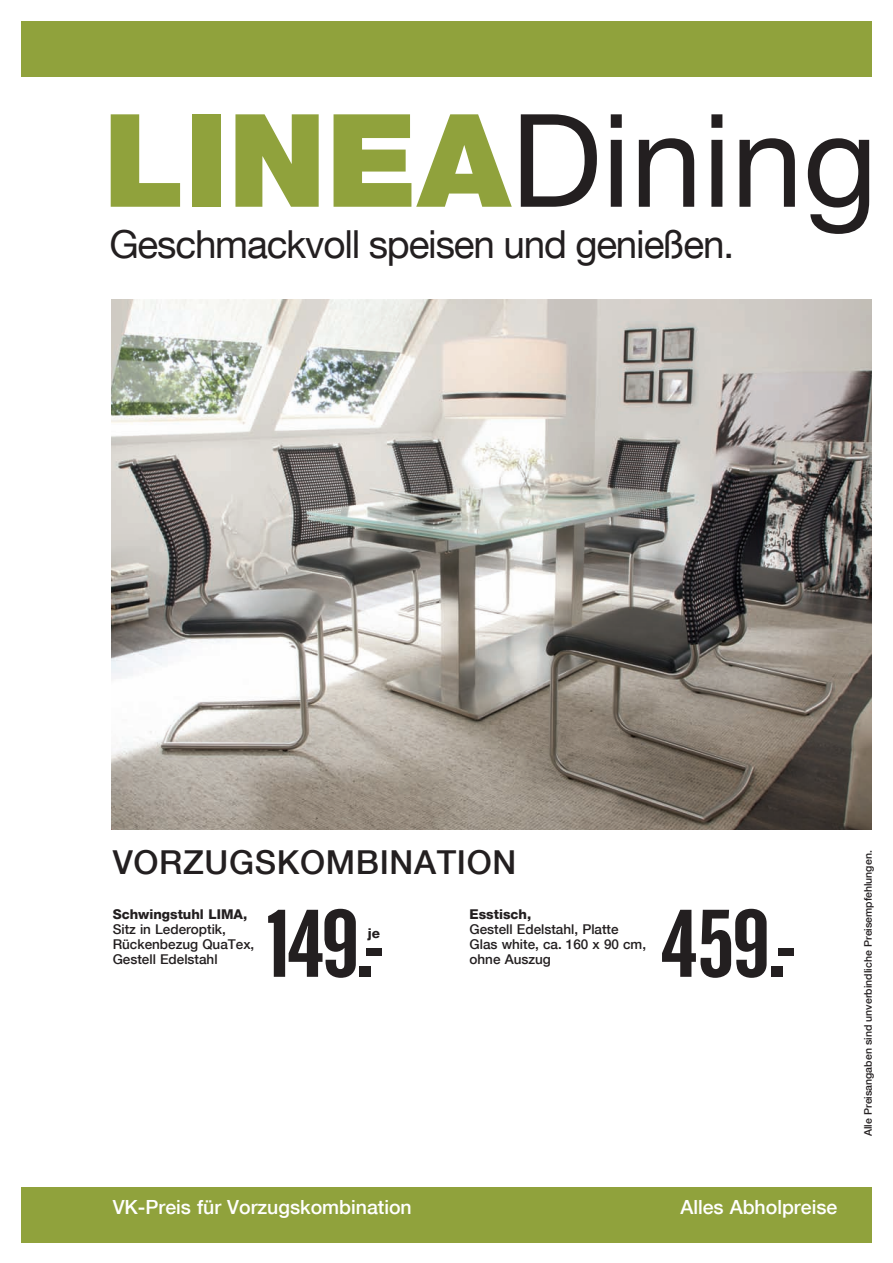
<style>
.page{position:relative;width:893px;height:1263px;background:#fff}
.page>*{position:absolute;margin:0;border:0;box-sizing:border-box;transform-origin:0 0}
.t1{font:129.45px "Helvetica Neue LT Com";color:#231f20}
.t2{font:100.5px "Alternate Gothic EF No One";letter-spacing:-.055em;color:#231f20;scale:1.2 1}
.t3{font:38.7px "Helvetica Neue LT Com";letter-spacing:-.03em;color:#231f20}
.t4{font:500 33px "Helvetica Neue LT Com";letter-spacing:.02em;color:#231f20}
.t5{font:500 19.5px "Helvetica Neue LT Com";color:#fff}
.t6{font:500 13.5px/15px "Helvetica Neue LT Com";color:#231f20}
.t7{font:800 13.5px "Helvetica Neue LT Com";color:#231f20}
.t8{font:500 10.5px "Helvetica Neue LT Com";color:#231f20}
.s1{font-weight:900;color:#90a23c}
</style>
<div class="page">
<div style="left:21px;top:1187px;width:851px;height:55px;background:#90a23c"></div>
<img style="left:112px;top:300px;width:760px;height:529px">
<div style="left:21px;top:21px;width:851px;height:56px;background:#90a23c"></div>
<h1 class="t1" style="left:103px;top:81px;width:776px"><span class="s1">LINEA</span>Dining</h1>
<h3 class="t3" style="left:109px;top:220px;width:626px">Geschmackvoll speisen und genießen.</h3>
<h3 class="t4" style="left:113px;top:842px;width:405px">VorzugsKombinAtion</h3>
<p class="t7" style="left:113px;top:906px;width:136px">Schwingstuhl LIMA,</p>
<p class="t6" style="left:113px;top:921px;width:143px">sitz in Lederoptik, rückenbezug Quatex, gestell Edelstahl</p>
<h2 class="t2" style="left:258px;top:893px;width:105px">149.-</h2>
<p class="t7" style="left:368px;top:925px;width:14px">je</p>
<p class="t7" style="left:469px;top:906px;width:63px">Esstisch,</p>
<p class="t6" style="left:469px;top:921px;width:178px">gestell Edelstahl, Platte glas white, ca. 160 x 90 cm, ohne Auszug</p>
<h2 class="t2" style="left:659px;top:893px;width:114px">459.-</h2>
<h3 class="t5" style="left:113px;top:1195px;width:301px">VK-Preis für Vorzugskombination</h3>
<h3 class="t5" style="left:680px;top:1195px;width:158px">Alles Abholpreise</h3>
<p class="t8" style="left:862px;top:1136px;width:287px;rotate:-90deg">Alle Preisangaben sind unverbindliche Preisempfehlungen.</p>
</div>
